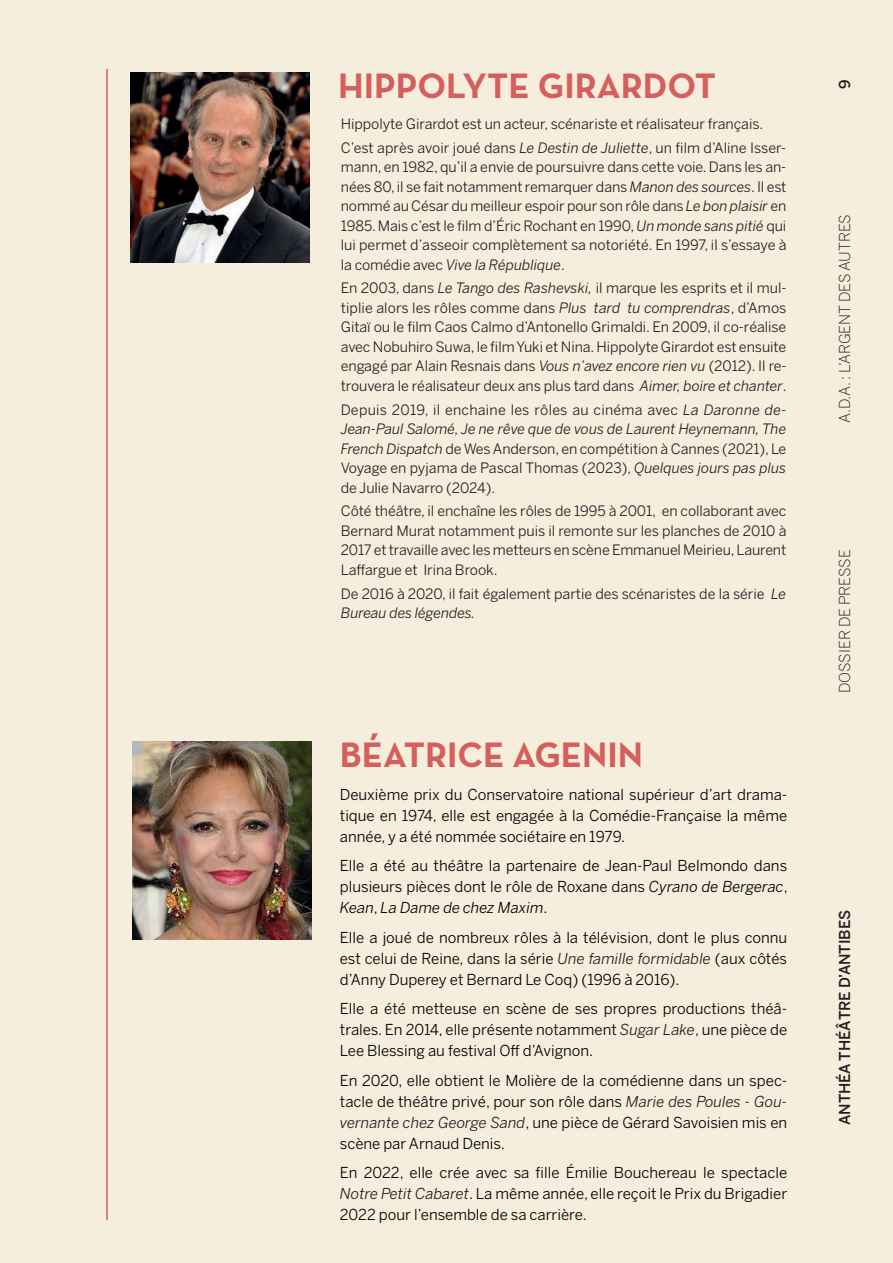
<style>
.page{position:relative;width:893px;height:1263px;background:#f5eedd}
.page>*{position:absolute;margin:0;border:0;box-sizing:border-box;transform-origin:0 0}
.t1{font:700 36px "Neutra Text";color:#d65f5e}
.t2{font:15px/21px "Benton Sans";color:#000;text-align:justify}
.t3{font:300 15px "Benton Sans";letter-spacing:-.005em;color:#231f20}
.t4{font:500 15px "Benton Sans";letter-spacing:-.005em;color:#231f20}
.t5{font:14.25px/19.5px "Benton Sans";letter-spacing:-.005em;color:#231f20;text-align:justify}
.s1{font-style:italic}
.s2{font-style:italic;color:#231f20}
</style>
<div class="page">
<img style="left:131px;top:73px;width:178px;height:190px">
<hr style="left:106px;top:69px;width:2px;height:1151px;background:#d65f5e">
<img style="left:133px;top:741px;width:178px;height:198px">
<h1 class="t1" style="left:338px;top:63px;width:380px">HIPPOLYTE GIRARDOT</h1>
<p class="t4" style="left:836px;top:89px;width:11px;rotate:-90deg">9</p>
<p class="t5" style="left:341px;top:112px;width:447px;line-height:23.7px">Hippolyte Girardot est un acteur, scénariste et réalisateur français.<br>C’est après avoir joué dans <span class="s1">Le Destin de Juliette</span>, un film d’Aline Isser-</p>
<p class="t5" style="left:341px;top:157px;width:447px">mann, en 1982, qu’il a envie de poursuivre dans cette voie. Dans les an&shy;nées 80, il se fait notamment remarquer dans <span class="s1">Manon des sources</span>. Il est nommé au César du meilleur espoir pour son rôle dans <span class="s1">Le bon plaisir</span> en 1985. Mais c’est le film d’Éric Rochant en 1990, <span class="s1">Un monde sans pitié</span> qui lui permet d’asseoir complètement sa notoriété. En 1997, il s’essaye à la comédie avec <span class="s1">Vive la République</span>.</p>
<p class="t5" style="left:341px;top:278px;width:447px">En 2003, dans <span class="s1">Le Tango des Rashevski,</span> il marque les esprits et il mul&shy;tiplie alors les rôles comme dans <span class="s1">Plus tard tu comprendras</span>, d’Amos Gitaï ou le film Caos Calmo d’Antonello Grimaldi. En 2009, il co-réalise avec Nobuhiro Suwa, le filmYuki et Nina. Hippolyte Girardot est ensuite engagé par Alain Resnais dans <span class="s1">Vous n’avez encore rien vu</span> (2012). Il re&shy;trouvera le réalisateur deux ans plus tard dans <span class="s1">Aimer, boire et chanter</span>.</p>
<p class="t5" style="left:341px;top:399px;width:447px">Depuis 2019, il enchaine les rôles au cinéma avec <span class="s1">La Daronne de-Jean-Paul Salomé, Je ne rêve que de vous de Laurent Heynemann, The French Dispatch</span> de Wes Anderson, en compétition à Cannes (2021), Le Voyage en pyjama de Pascal Thomas (2023), <span class="s1">Quelques jours pas plus </span>de Julie Navarro (2024).</p>
<p class="t5" style="left:341px;top:501px;width:447px">Côté théâtre, il enchaîne les rôles de 1995 à 2001, en collaborant avec Bernard Murat notamment puis il remonte sur les planches de 2010 à 2017 et travaille avec les metteurs en scène Emmanuel Meirieu, Laurent Laffargue et Irina Brook.</p>
<p class="t5" style="left:341px;top:583px;width:447px">De 2016 à 2020, il fait également partie des scénaristes de la série <span class="s1">Le<br>Bureau des légendes.</span></p>
<h1 class="t1" style="left:340px;top:732px;width:305px">BÉATRICE AGENIN</h1>
<p class="t2" style="left:340px;top:783px;width:449px">Deuxième prix du Conservatoire national supérieur d’art drama&shy;tique en 1974, elle est engagée à la Comédie-Française la même année, y a été nommée sociétaire en 1979.</p>
<p class="t2" style="left:340px;top:855px;width:449px">Elle a été au théâtre la partenaire de Jean-Paul Belmondo dans plusieurs pièces dont le rôle de Roxane dans <span class="s1">Cyrano de Bergerac</span>, <span class="s1">Kean</span>, <span class="s1">La Dame de chez Maxim</span>.</p>
<p class="t2" style="left:340px;top:926px;width:449px">Elle a joué de nombreux rôles à la télévision, dont le plus connu est celui de Reine, dans la série <span class="s2">Une famille formidable</span> (aux côtés d’Anny Duperey et Bernard Le Coq) (1996 à 2016).</p>
<p class="t2" style="left:340px;top:998px;width:449px">Elle a été metteuse en scène de ses propres productions théâ&shy;trales. En 2014, elle présente notamment <span class="s2">Sugar Lake</span>, une pièce de Lee Blessing au festival Off d’Avignon.</p>
<p class="t2" style="left:340px;top:1069px;width:449px">En 2020, elle obtient le Molière de la comédienne dans un spec&shy;tacle de théâtre privé, pour son rôle dans <span class="s2">Marie des Poules - Gou&shy;vernante chez George Sand</span>, une pièce de Gérard Savoisien mis en scène par Arnaud Denis.</p>
<p class="t2" style="left:340px;top:1162px;width:449px">En 2022, elle crée avec sa fille Émilie Bouchereau le spectacle <span class="s2">Notre Petit Cabaret</span>. La même année, elle reçoit le Prix du Brigadier 2022 pour l’ensemble de sa carrière.</p>
<p class="t3" style="left:836px;top:423px;width:210px;rotate:-90deg">A.D.A. : L’ARGENT DES AUTRES</p>
<p class="t3" style="left:836px;top:693px;width:145px;rotate:-90deg">DOSSIER DE PRESSE</p>
<p class="t4" style="left:836px;top:1125px;width:217px;rotate:-90deg">ANTHÉA THÉÂTRE D’ANTIBES</p>
</div>
